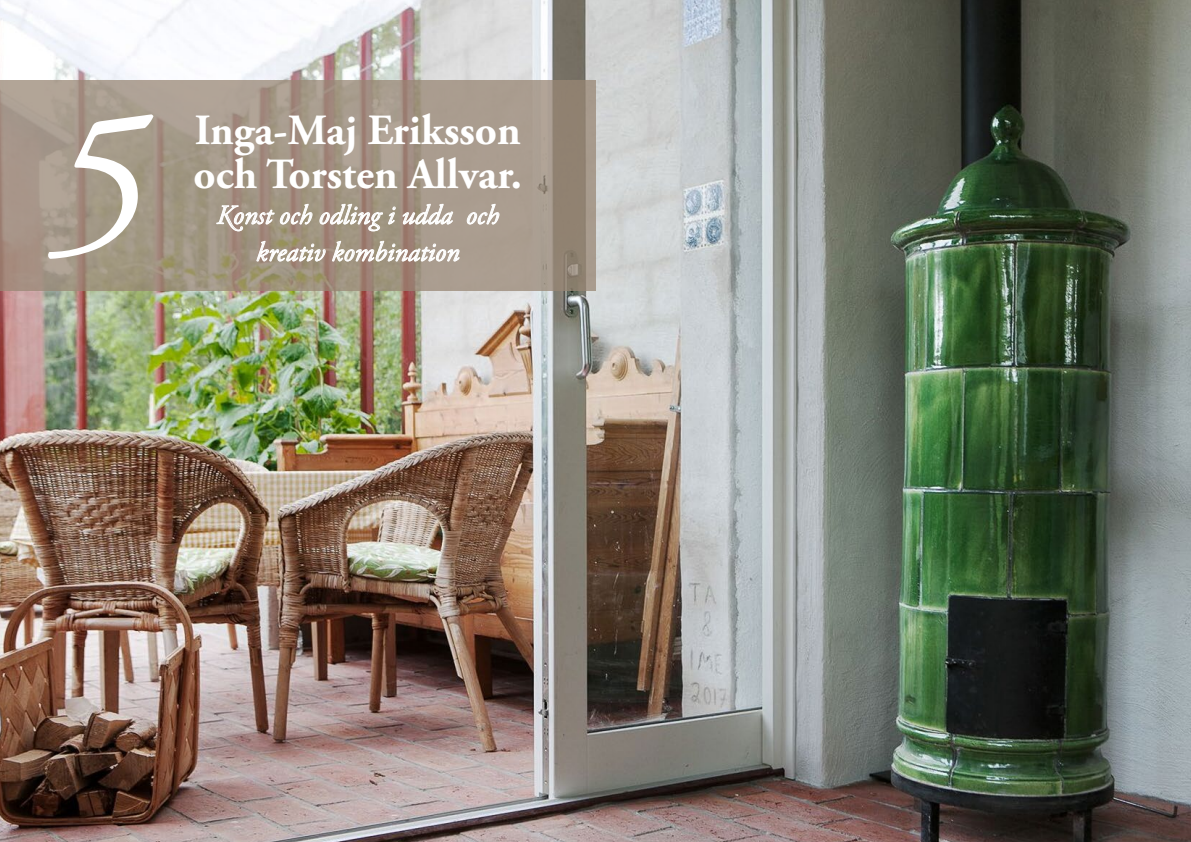
<style>
.page{position:relative;width:1191px;height:842px;background:#fff}
.page>*{position:absolute;margin:0;border:0;box-sizing:border-box;transform-origin:0 0}
.t1{font:italic 200px "Adobe Garamond Pro";color:#fff}
.t2{font:700 43px/44px "Adobe Garamond Pro";color:#fff}
.t3{font:italic 27px/37px "Adobe Garamond Pro";color:#fff;text-align:center}
</style>
<div class="page">
<img style="left:0;top:0;width:1191px;height:842px">
<svg style="left:0;top:81px;width:595px;height:210px;background:#a49686"></svg>
<svg style="left:216px;top:205px;width:58px;height:27px;background:#b6a99d"></svg>
<svg style="left:280px;top:203px;width:33px;height:22px"></svg>
<svg style="left:320px;top:203px;width:76px;height:29px;background:#b3a799"></svg>
<svg style="left:402px;top:203px;width:51px;height:22px"></svg>
<svg style="left:467px;top:203px;width:33px;height:22px"></svg>
<svg style="left:256px;top:240px;width:204px;height:22px;background:#b9ada0"></svg>
<h1 class="t1" style="left:46px;top:62px;width:101px">5</h1>
<h2 class="t2" style="left:194px;top:109px;width:330px">Inga-Maj Eriksson och Torsten Allvar.</h2>
<p class="t3" style="left:217px;top:197px;width:284px">Konst och odling i udda och kreativ kombination</p>
</div>
